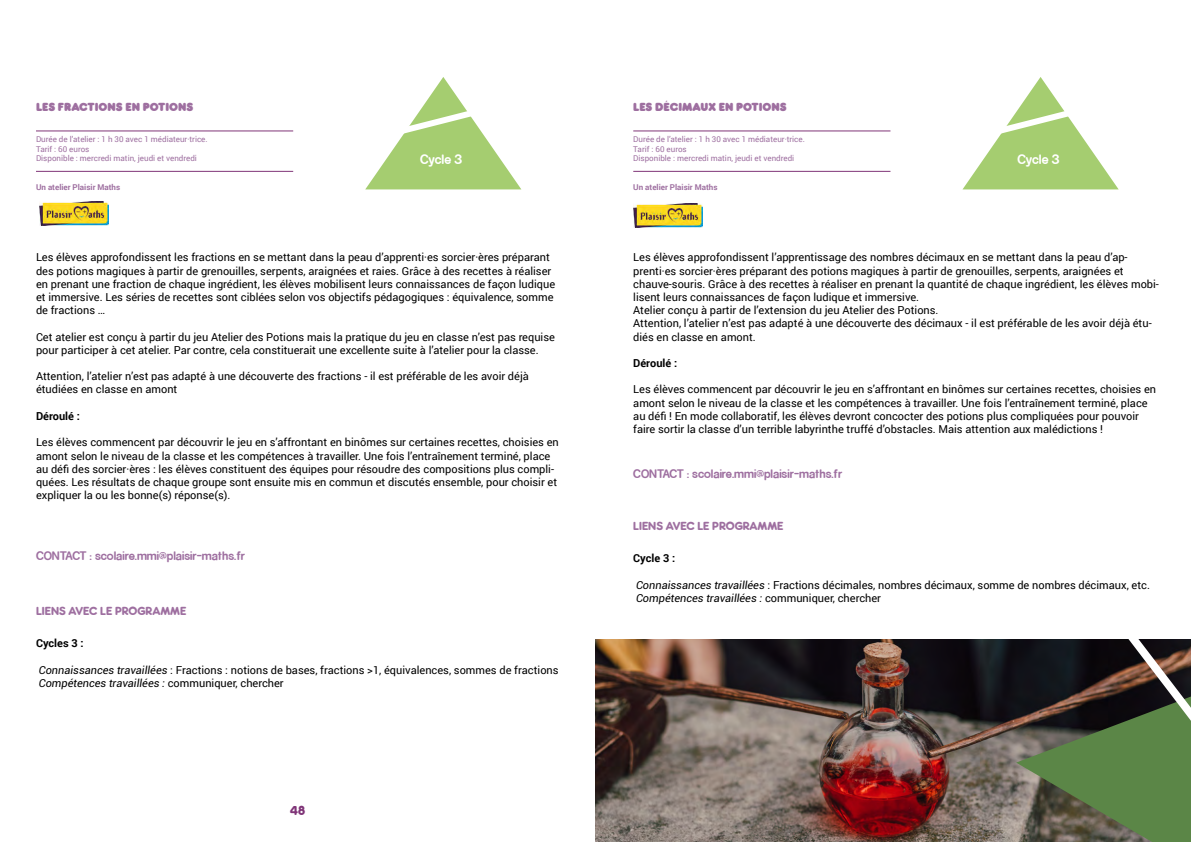
<style>
.page{position:relative;width:1191px;height:842px;background:#fff}
.page>*{position:absolute;margin:0;border:0;box-sizing:border-box;transform-origin:0 0}
.t1{font:700 12px "Rocko FLF";letter-spacing:-.005em;color:#fff}
.t2{font:12px "Rocko Ultra FLF";color:#803578}
.t3{font:11px/13.2px "Roboto";color:#000}
.t4{font:italic 11px "Roboto";color:#000}
.t5{font:700 11px "Roboto";color:#000}
.t6{font:700 10.9px "Rocko FLF";color:#9e6fa0}
.t7{font:700 10.9px "Rocko Ultra FLF";color:#9e6fa0}
.t8{font:10.9px "Rocko Ultra FLF";color:#9e6fa0}
.t9{font:8px/9.6px "Roboto";color:#9e6fa0}
.t10{font:700 8px "Roboto";color:#9e6fa0}
.s1{font-style:italic}
.s2{font-style:normal}
</style>
<div class="page">
<svg style="left:365px;top:77px;width:156px;height:112px"></svg>
<hr style="left:36px;top:130px;width:257px;height:1px;background:#803578">
<hr style="left:36px;top:171px;width:257px;height:1px;background:#803578">
<img style="left:39px;top:202px;width:69px;height:24px">
<img style="left:595px;top:639px;width:458px;height:203px">
<svg style="left:1016px;top:696px;width:37px;height:146px;background:#615f51"></svg>
<svg style="left:1053px;top:639px;width:138px;height:203px;background:#4c5c3c"></svg>
<svg style="left:963px;top:77px;width:156px;height:112px"></svg>
<hr style="left:633px;top:130px;width:257px;height:1px;background:#803578">
<hr style="left:633px;top:171px;width:257px;height:1px;background:#803578">
<img style="left:633px;top:203px;width:69px;height:24px">
<p class="t7" style="left:36px;top:100px;width:159px">LES FRACTIONS EN POTIONS</p>
<p class="t9" style="left:36px;top:134px;width:173px">Durée de l’atelier : 1 h 30 avec 1 médiateur·trice.<br>Tarif : 60 euros<br>Disponible : mercredi matin, jeudi et vendredi</p>
<p class="t10" style="left:36px;top:181px;width:86px">Un atelier Plaisir Maths</p>
<p class="t1" style="left:420px;top:151px;width:43px">Cycle 3</p>
<p class="t3" style="left:36px;top:251px;width:521px">Les élèves approfondissent les fractions en se mettant dans la peau d’apprenti·es sorcier·ères préparant des potions magiques à partir de grenouilles, serpents, araignées et raies. Grâce à des recettes à réaliser en prenant une fraction de chaque ingrédient, les élèves mobilisent leurs connaissances de façon ludique et immersive. Les séries de recettes sont ciblées selon vos objectifs pédagogiques : équivalence, somme de fractions …</p>
<p class="t3" style="left:36px;top:330px;width:520px">Cet atelier est conçu à partir du jeu Atelier des Potions mais la pratique du jeu en classe n’est pas requise pour participer à cet atelier. Par contre, cela constituerait une excellente suite à l’atelier pour la classe.</p>
<p class="t3" style="left:36px;top:369px;width:494px">Attention, l’atelier n’est pas adapté à une découverte des fractions - il est préférable de les avoir déjà étudiées en classe en amont</p>
<p class="t5" style="left:36px;top:408px;width:45px">Déroulé :</p>
<p class="t3" style="left:36px;top:435px;width:524px">Les élèves commencent par découvrir le jeu en s’affrontant en binômes sur certaines recettes, choisies en amont selon le niveau de la classe et les compétences à travailler. Une fois l’entraînement terminé, place au défi des sorcier·ères : les élèves constituent des équipes pour résoudre des compositions plus compli&shy;quées. Les résultats de chaque groupe sont ensuite mis en commun et discutés ensemble, pour choisir et expliquer la ou les bonne(s) réponse(s).</p>
<p class="t6" style="left:36px;top:549px;width:211px">contact : scolaire.mmi@plaisir-maths.fr</p>
<p class="t8" style="left:36px;top:604px;width:152px">LIENS AVEC LE PROGRAMME</p>
<p class="t5" style="left:36px;top:636px;width:49px">Cycles 3 :</p>
<p class="t3" style="left:39px;top:663px;width:521px"><span class="s1">Connaissances travaillées</span> : Fractions : notions de bases, fractions &gt;1, équivalences, sommes de fractions</p>
<p class="t4" style="left:36px;top:675px;width:249px">●Compétences travaillées : <span class="s2">communiquer, chercher</span></p>
<p class="t2" style="left:290px;top:803px;width:16px">48</p>
<p class="t7" style="left:633px;top:100px;width:155px">LES DÉCIMAUX EN POTIONS</p>
<p class="t9" style="left:633px;top:134px;width:173px">Durée de l’atelier : 1 h 30 avec 1 médiateur·trice.<br>Tarif : 60 euros<br>Disponible : mercredi matin, jeudi et vendredi</p>
<p class="t10" style="left:633px;top:181px;width:86px">Un atelier Plaisir Maths</p>
<p class="t1" style="left:1017px;top:151px;width:43px">Cycle 3</p>
<p class="t3" style="left:633px;top:251px;width:527px">Les élèves approfondissent l’apprentissage des nombres décimaux en se mettant dans la peau d’ap&shy;prenti·es sorcier·ères préparant des potions magiques à partir de grenouilles, serpents, araignées et chauve-souris. Grâce à des recettes à réaliser en prenant la quantité de chaque ingrédient, les élèves mobi&shy;lisent leurs connaissances de façon ludique et immersive.<br>Atelier conçu à partir de l’extension du jeu Atelier des Potions.<br>Attention, l’atelier n’est pas adapté à une découverte des décimaux - il est préférable de les avoir déjà étu&shy;diés en classe en amont.</p>
<p class="t5" style="left:633px;top:355px;width:45px">Déroulé :</p>
<p class="t3" style="left:633px;top:383px;width:524px">Les élèves commencent par découvrir le jeu en s’affrontant en binômes sur certaines recettes, choisies en amont selon le niveau de la classe et les compétences à travailler. Une fois l’entraînement terminé, place au défi ! En mode collaboratif, les élèves devront concocter des potions plus compliquées pour pouvoir faire sortir la classe d’un terrible labyrinthe truffé d’obstacles. Mais attention aux malédictions !</p>
<p class="t6" style="left:633px;top:466px;width:211px">contact : scolaire.mmi@plaisir-maths.fr</p>
<p class="t8" style="left:633px;top:519px;width:152px">LIENS AVEC LE PROGRAMME</p>
<p class="t5" style="left:633px;top:551px;width:43px">Cycle 3 :</p>
<p class="t3" style="left:636px;top:578px;width:515px"><span class="s1">Connaissances travaillées</span> : Fractions décimales, nombres décimaux, somme de nombres décimaux, etc.</p>
<p class="t4" style="left:633px;top:590px;width:249px">●Compétences travaillées : <span class="s2">communiquer, chercher</span></p>
</div>
